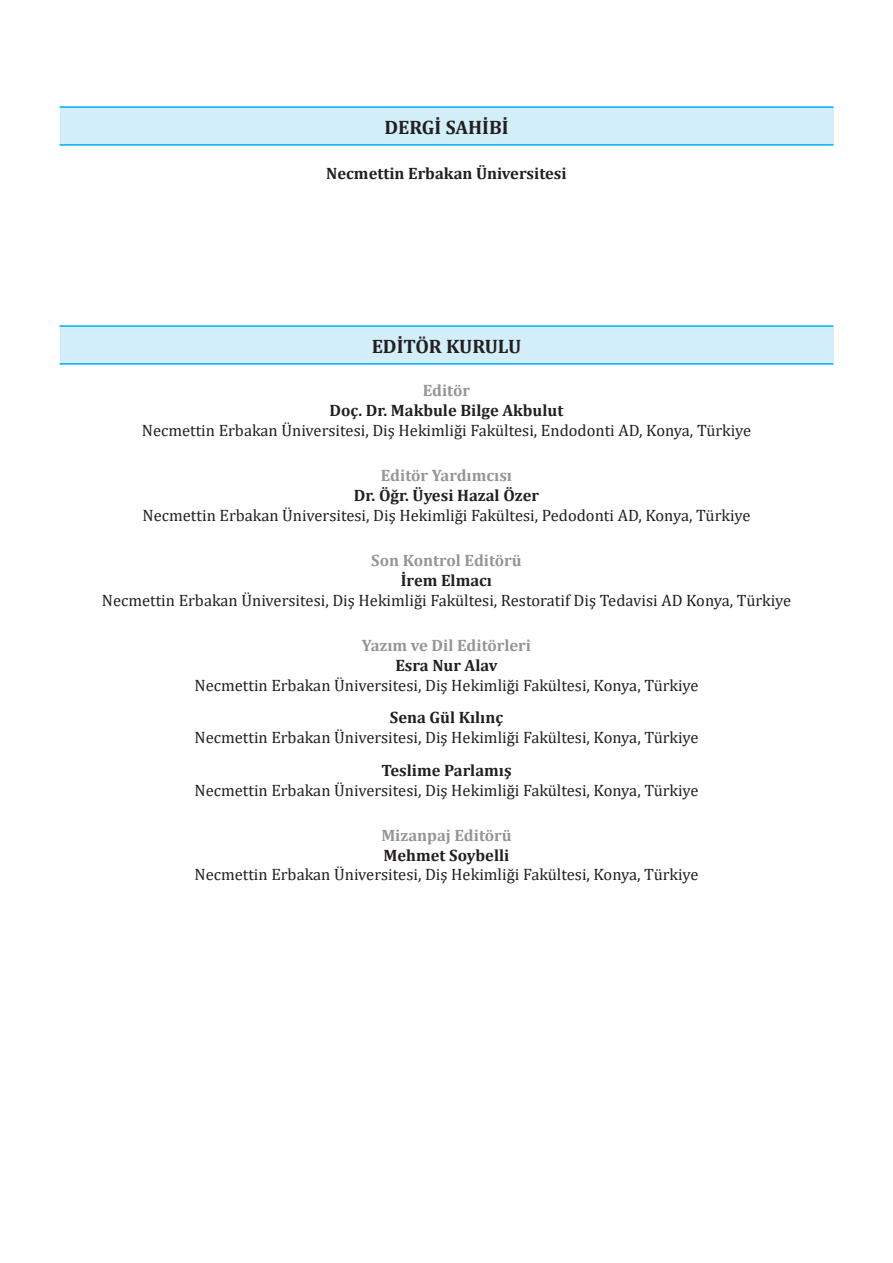
<style>
.page{position:relative;width:893px;height:1263px;background:#fff}
.page>*{position:absolute;margin:0;border:0;box-sizing:border-box;transform-origin:0 0}
.t1{font:700 19.5px "Cambria";color:#231f20}
.t2{font:16.5px "Cambria";color:#231f20}
.t3{font:700 16.5px "Cambria";color:#231f20}
.t4{font:700 16.5px "Cambria";color:#939598}
</style>
<div class="page">
<div style="left:60px;top:326px;width:773px;height:38px;background:#d2eef8"></div>
<hr style="left:60px;top:325px;width:773px;height:2px;background:#00aeef">
<hr style="left:60px;top:363px;width:773px;height:2px;background:#00aeef">
<div style="left:60px;top:107px;width:773px;height:38px;background:#d2eef8"></div>
<hr style="left:60px;top:106px;width:773px;height:2px;background:#00aeef">
<hr style="left:60px;top:144px;width:773px;height:2px;background:#00aeef">
<p class="t1" style="left:384px;top:113px;width:126px">DERGİ SAHİBİ</p>
<p class="t3" style="left:326px;top:162px;width:242px">Necmettin Erbakan Üniversitesi</p>
<p class="t1" style="left:372px;top:332px;width:151px">EDİTÖR KURULU</p>
<p class="t4" style="left:423px;top:379px;width:49px">Editör</p>
<p class="t3" style="left:330px;top:399px;width:235px">Doç. Dr. Makbule Bilge Akbulut</p>
<p class="t2" style="left:142px;top:421px;width:611px">Necmettin Erbakan Üniversitesi, Diş Hekimliği Fakültesi, Endodonti AD, Konya, Türkiye</p>
<p class="t4" style="left:381px;top:464px;width:133px">Editör Yardımcısı</p>
<p class="t3" style="left:354px;top:484px;width:187px">Dr. Öğr. Üyesi Hazal Özer</p>
<p class="t2" style="left:143px;top:506px;width:609px">Necmettin Erbakan Üniversitesi, Diş Hekimliği Fakültesi, Pedodonti AD, Konya, Türkiye</p>
<p class="t4" style="left:371px;top:549px;width:152px">Son Kontrol Editörü</p>
<p class="t3" style="left:401px;top:569px;width:93px">İrem Elmacı</p>
<p class="t2" style="left:102px;top:590px;width:691px">Necmettin Erbakan Üniversitesi, Diş Hekimliği Fakültesi, Restoratif Diş Tedavisi AD Konya, Türkiye</p>
<p class="t4" style="left:362px;top:634px;width:171px">Yazım ve Dil Editörleri</p>
<p class="t3" style="left:395px;top:654px;width:104px">Esra Nur Alav</p>
<p class="t2" style="left:194px;top:675px;width:506px">Necmettin Erbakan Üniversitesi, Diş Hekimliği Fakültesi, Konya, Türkiye</p>
<p class="t3" style="left:390px;top:706px;width:115px">Sena Gül Kılınç</p>
<p class="t2" style="left:194px;top:728px;width:506px">Necmettin Erbakan Üniversitesi, Diş Hekimliği Fakültesi, Konya, Türkiye</p>
<p class="t3" style="left:381px;top:758px;width:132px">Teslime Parlamış</p>
<p class="t2" style="left:194px;top:780px;width:506px">Necmettin Erbakan Üniversitesi, Diş Hekimliği Fakültesi, Konya, Türkiye</p>
<p class="t4" style="left:381px;top:823px;width:132px">Mizanpaj Editörü</p>
<p class="t3" style="left:384px;top:843px;width:127px">Mehmet Soybelli</p>
<p class="t2" style="left:194px;top:865px;width:506px">Necmettin Erbakan Üniversitesi, Diş Hekimliği Fakültesi, Konya, Türkiye</p>
</div>
